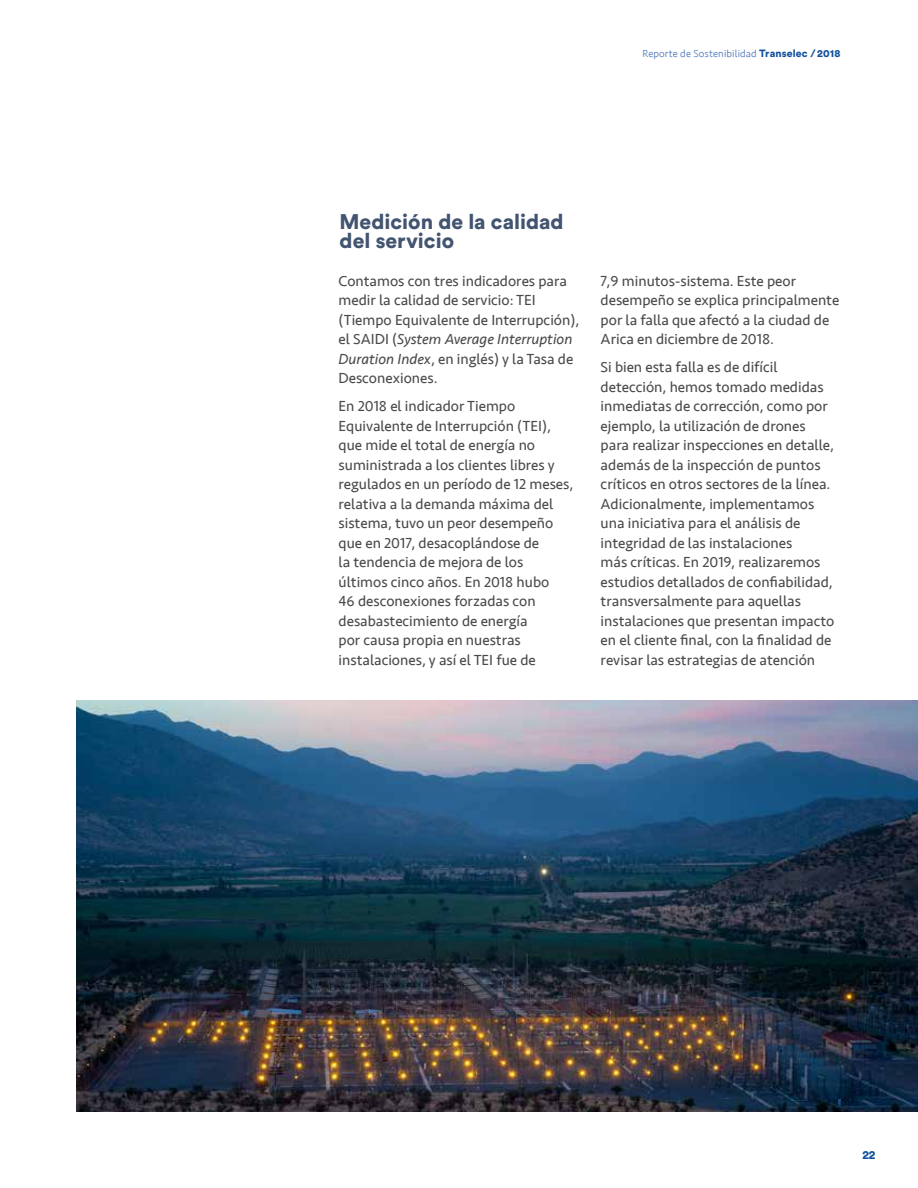
<style>
.page{position:relative;width:918px;height:1188px;background:#fff}
.page>*{position:absolute;margin:0;border:0;box-sizing:border-box;transform-origin:0 0}
.t1{font:900 21px/19.5px "Circular Std";color:#425470}
.t2{font:15px/19.5px "Seravek";color:#4a4a49}
.t3{font:900 12px "Circular Std";color:#12519f}
.t4{font:300 10.5px "Seravek";letter-spacing:.01em;color:#4974b9}
.s1{font-family:"Circular Std";font-weight:900;color:#12519f}
.s2{font-style:italic}
</style>
<div class="page">
<img style="left:77px;top:700px;width:841px;height:411px">
<p class="t4" style="left:642px;top:47px;width:199px">Reporte de Sostenibilidad <span class="s1">Transelec / 2018</span></p>
<h1 class="t1" style="left:340px;top:211px;width:226px">Medición de la calidad del servicio</h1>
<p class="t2" style="left:339px;top:271px;width:242px">Contamos con tres indicadores para medir la calidad de servicio: TEI (Tiempo Equivalente de Interrupción), el SAIDI (<span class="s2">System Average Interruption Duration Index</span>, en inglés) y la Tasa de Desconexiones.</p>
<p class="t2" style="left:339px;top:397px;width:236px">En 2018 el indicador Tiempo<br>Equivalente de Interrupción (TEI), que mide el total de energía no suministrada a los clientes libres y regulados en un período de 12 meses, relativa a la demanda máxima del sistema, tuvo un peor desempeño que en 2017, desacoplándose de<br>la tendencia de mejora de los últimos cinco años. En 2018 hubo<br>46 desconexiones forzadas con desabastecimiento de energía<br>por causa propia en nuestras instalaciones, y así el TEI fue de</p>
<p class="t2" style="left:601px;top:271px;width:240px">7,9 minutos-sistema. Este peor desempeño se explica principalmente por la falla que afectó a la ciudad de Arica en diciembre de 2018.</p>
<p class="t2" style="left:601px;top:358px;width:235px">Si bien esta falla es de difícil detección, hemos tomado medidas inmediatas de corrección, como por ejemplo, la utilización de drones para realizar inspecciones en detalle, además de la inspección de puntos críticos en otros sectores de la línea.<br>Adicionalmente, implementamos una iniciativa para el análisis de integridad de las instalaciones<br>más críticas. En 2019, realizaremos estudios detallados de confiabilidad, transversalmente para aquellas instalaciones que presentan impacto en el cliente final, con la finalidad de revisar las estrategias de atención</p>
<p class="t3" style="left:862px;top:1147px;width:15px">22</p>
</div>
